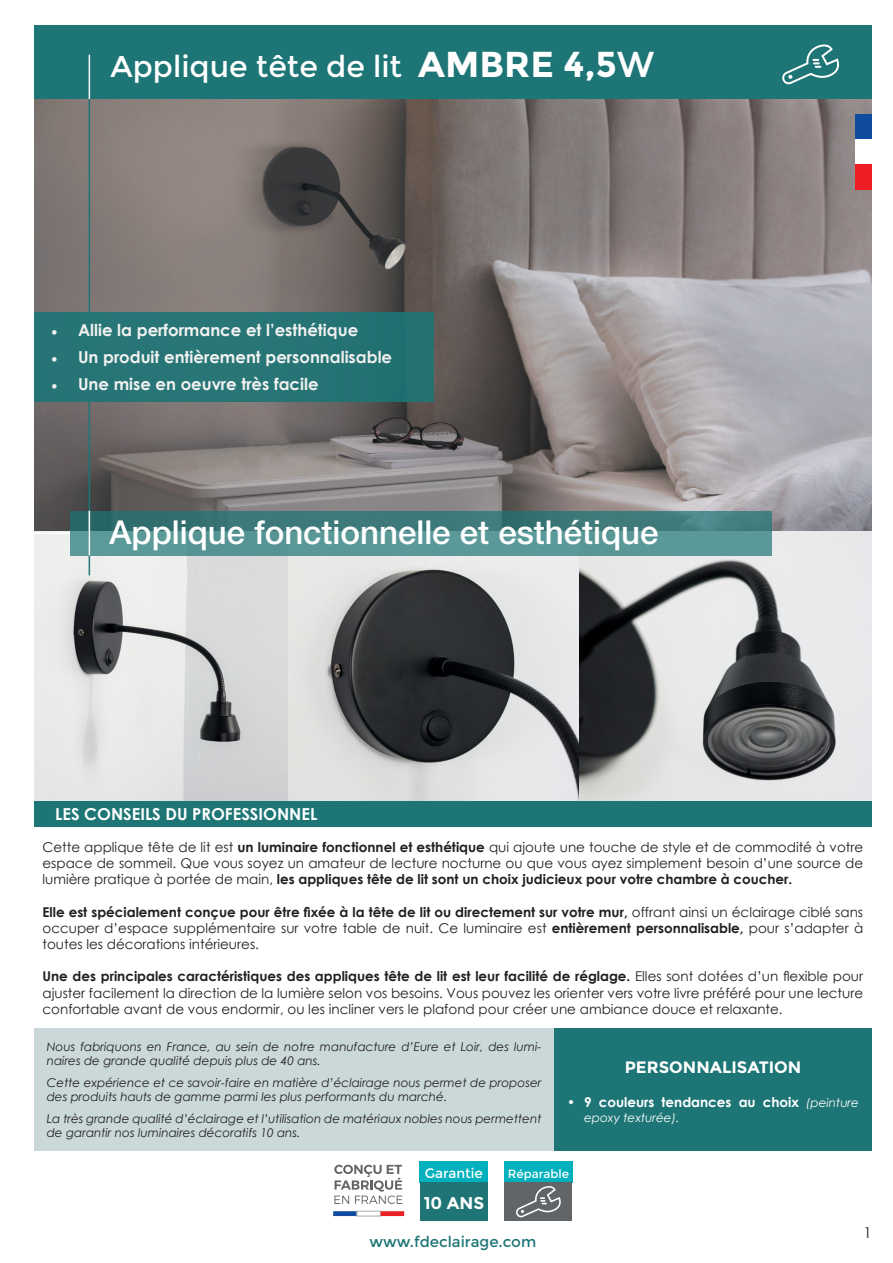
<style>
.page{position:relative;width:893px;height:1263px;background:#fff}
.page>*{position:absolute;margin:0;border:0;box-sizing:border-box;transform-origin:0 0}
.t1{font:500 33px "Helvetica Neue LT Pro";color:#fff}
.t2{font:30px "Montserrat";color:#fff}
.t3{font:700 16.95px "Montserrat";color:#fff}
.t4{font:700 16.5px "Century Gothic";color:#fff}
.t5{font:700 16.5px "Montserrat";color:#fff}
.t6{font:15px "Montserrat";color:#1d7576}
.t7{font:15px "Century Gothic";color:#231f20}
.t8{font:13.65px "Montserrat";color:#fff}
.t9{font:13.5px/16.2px "Century Gothic";color:#231f20;text-align:justify}
.t10{font:700 13.5px "Century Gothic";color:#fff}
.t11{font:italic 12px/14.4px "Century Gothic";color:#231f20}
.t12{font:italic 12px "Century Gothic";color:#fff}
.t13{font:11.85px "Montserrat";color:#fff}
.s1{font-weight:700;font-size:36px}
.s2{font-size:36px}
.s3{font-family:"Minion Pro"}
.s4{font-weight:700}
.s5{font-weight:400;font-style:italic;font-size:12px}
</style>
<div class="page">
<img style="left:34px;top:99px;width:838px;height:702px">
<div style="left:34px;top:26px;width:838px;height:73px;background:#1d7576"></div>
<div style="left:855px;top:114px;width:17px;height:25px;background:#0f4ca0"></div>
<div style="left:855px;top:139px;width:17px;height:25px;background:#fff"></div>
<div style="left:855px;top:164px;width:17px;height:26px;background:#ee1d23"></div>
<hr style="left:89px;top:99px;width:1px;height:213px;background:#1d7576">
<hr style="left:89px;top:402px;width:1px;height:173px;background:#1d7576">
<hr style="left:89px;top:55px;width:1px;height:44px;background:#fff">
<hr style="left:34px;top:532px;width:36px;height:2px;background:#fff">
<svg style="left:782px;top:44px;width:57px;height:40px"></svg>
<svg style="left:70px;top:511px;width:702px;height:44px;background:#4c8889"></svg>
<hr style="left:89px;top:511px;width:1px;height:45px;background:#fff">
<div style="left:34px;top:801px;width:838px;height:26px;background:#1d7576"></div>
<div style="left:34px;top:1028px;width:520px;height:122px;background:#cad8da"></div>
<div style="left:554px;top:1028px;width:318px;height:122px;background:#1d7576"></div>
<svg style="left:334px;top:1165px;width:68px;height:39px"></svg>
<svg style="left:333px;top:1211px;width:24px;height:5px"></svg>
<div style="left:357px;top:1211px;width:23px;height:5px;border:1px solid #a8acac"></div>
<svg style="left:381px;top:1211px;width:23px;height:5px"></svg>
<div style="left:420px;top:1161px;width:68px;height:21px;background:#00b0bc"></div>
<div style="left:420px;top:1182px;width:68px;height:38px;background:#1f7576"></div>
<div style="left:504px;top:1161px;width:68px;height:21px;background:#00b0bc"></div>
<div style="left:504px;top:1182px;width:68px;height:38px;background:#626568"></div>
<svg style="left:516px;top:1186px;width:45px;height:31px"></svg>
<div style="left:34px;top:312px;width:399px;height:90px;background:#267475"></div>
<p class="t2" style="left:111px;top:49px;width:545px">Applique tête de lit <span class="s1">AMBRE 4,5</span><span class="s2">W</span></p>
<p class="t4" style="left:51px;top:318px;width:309px"><span class="s3">•</span> Allie la performance et l’esthétique</p>
<p class="t4" style="left:51px;top:345px;width:343px"><span class="s3">•</span> Un produit entièrement personnalisable</p>
<p class="t4" style="left:51px;top:372px;width:269px"><span class="s3">•</span> Une mise en oeuvre très facile</p>
<p class="t1" style="left:109px;top:512px;width:550px">Applique fonctionnelle et esthétique</p>
<p class="t4" style="left:55px;top:802px;width:264px">LES CONSEILS DU PROFESSIONNEL</p>
<p class="t9" style="left:43px;top:839px;width:822px">Cette applique tête de lit est <span class="s4">un luminaire fonctionnel et esthétique</span> qui ajoute une touche de style et de commodité à votre espace de sommeil. Que vous soyez un amateur de lecture nocturne ou que vous ayez simplement besoin d’une source de lumière pratique à portée de main, <span class="s4">les appliques tête de lit sont un choix judicieux pour votre chambre à coucher.</span></p>
<p class="t9" style="left:43px;top:903px;width:822px"><span class="s4">Elle est spécialement conçue pour être fixée à la tête de lit ou directement sur votre mur,</span> offrant ainsi un éclairage ciblé sans occuper d’espace supplémentaire sur votre table de nuit. Ce luminaire est <span class="s4">entièrement personnalisable,</span> pour s’adapter à toutes les décorations intérieures.</p>
<p class="t9" style="left:43px;top:968px;width:822px"><span class="s4">Une des principales caractéristiques des appliques tête de lit est leur facilité de réglage.</span> Elles sont dotées d’un flexible pour ajuster facilement la direction de la lumière selon vos besoins. Vous pouvez les orienter vers votre livre préféré pour une lecture confortable avant de vous endormir, ou les incliner vers le plafond pour créer une ambiance douce et relaxante.</p>
<p class="t11" style="left:47px;top:1039px;width:496px">Nous fabriquons en France, au sein de notre manufacture d’Eure et Loir, des lumi&shy;naires de grande qualité depuis plus de 40 ans.</p>
<p class="t11" style="left:47px;top:1075px;width:496px">Cette expérience et ce savoir-faire en matière d’éclairage nous permet de proposer des produits hauts de gamme parmi les plus performants du marché.</p>
<p class="t11" style="left:47px;top:1111px;width:496px">La très grande qualité d’éclairage et l’utilisation de matériaux nobles nous permettent de garantir nos luminaires décoratifs 10 ans.</p>
<p class="t5" style="left:625px;top:1057px;width:178px">PERSONNALISATION</p>
<p class="t10" style="left:567px;top:1092px;width:293px">• 9 couleurs tendances au choix <span class="s5">(peinture</span></p>
<p class="t12" style="left:584px;top:1109px;width:97px">epoxy texturée).</p>
<p class="t8" style="left:425px;top:1165px;width:60px">Garantie</p>
<p class="t3" style="left:424px;top:1193px;width:62px">10 ANS</p>
<p class="t13" style="left:508px;top:1167px;width:63px">Réparable</p>
<p class="t6" style="left:369px;top:1233px;width:168px">www.fdeclairage.com</p>
<p class="t7" style="left:863px;top:1222px;width:10px">1</p>
</div>
